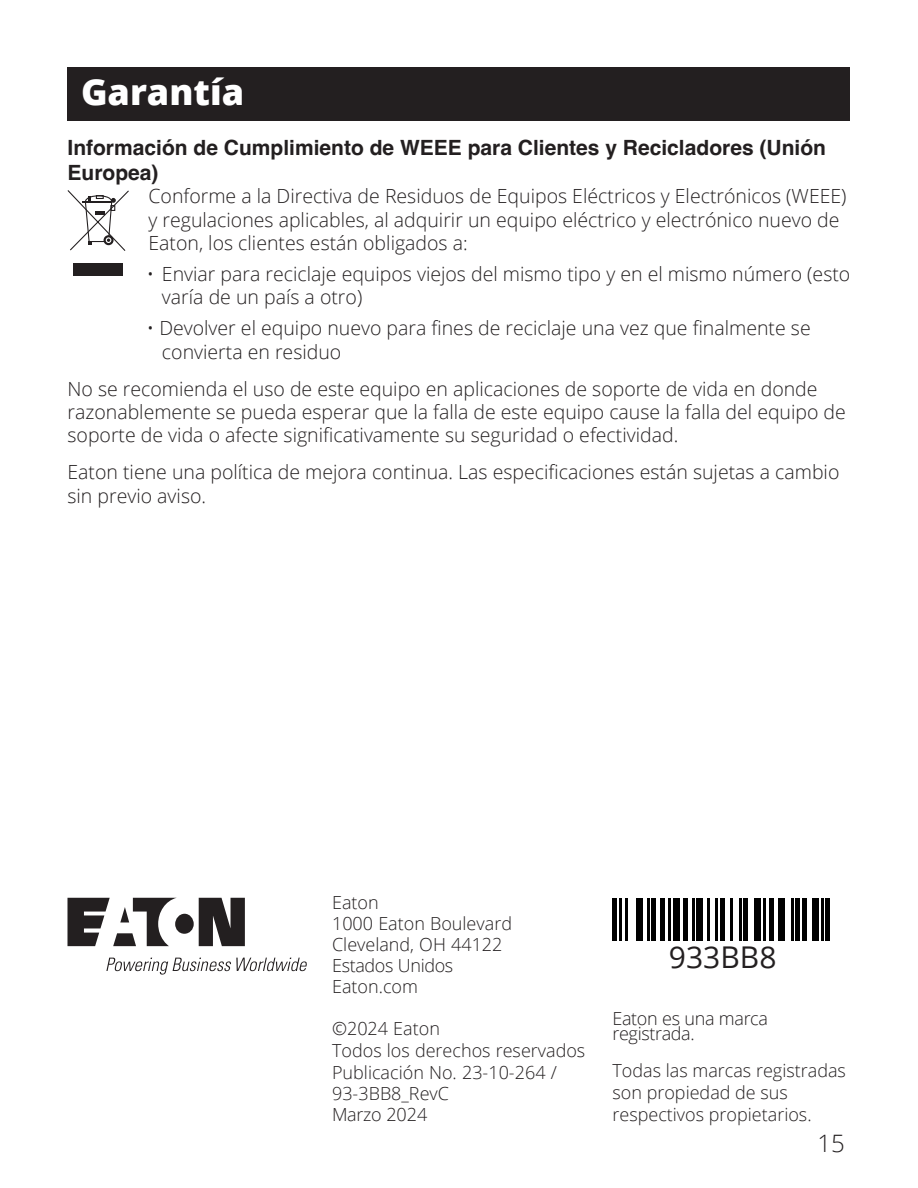
<style>
.page{position:relative;width:918px;height:1188px;background:#fff}
.page>*{position:absolute;margin:0;border:0;box-sizing:border-box;transform-origin:0 0}
.t1{font:800 36px "Open Sans";color:#fff}
.t2{font:30px "Open Sans";color:#231f20}
.t3{font:300 24px "Open Sans";color:#231f20}
.t4{font:700 21px/25.2px "Helvetica";color:#231f20}
.t5{font:300 19.5px/23.4px "Open Sans";color:#231f20}
.t6{font:300 18px/21px "Open Sans";color:#231f20}
.t7{font:300 18px/15.6px "Open Sans";letter-spacing:-.02em;color:#231f20}
.t8{font:6.9px "Helvetica";color:#000;scale:2.53 1}
</style>
<div class="page">
<div style="left:68px;top:68px;width:782px;height:54px;background:#231f20"></div>
<div style="left:74px;top:263px;width:49px;height:12px;background:#231f20"></div>
<svg style="left:67px;top:190px;width:62px;height:61px"></svg>
<svg style="left:67px;top:898px;width:178px;height:48px"></svg>
<svg style="left:106px;top:958px;width:201px;height:17px"></svg>
<svg style="left:612px;top:898px;width:218px;height:43px"></svg>
<div style="left:612px;top:898px;width:5px;height:42px;background:#000"></div>
<hr style="left:619px;top:898px;width:2px;height:42px;background:#000">
<hr style="left:625px;top:898px;width:3px;height:42px;background:#000">
<div style="left:636px;top:898px;width:7px;height:42px;background:#000"></div>
<hr style="left:647px;top:898px;width:2px;height:42px;background:#000">
<div style="left:651px;top:898px;width:5px;height:42px;background:#000"></div>
<hr style="left:660px;top:898px;width:4px;height:42px;background:#000">
<hr style="left:668px;top:898px;width:3px;height:42px;background:#000">
<div style="left:673px;top:898px;width:6px;height:42px;background:#000"></div>
<hr style="left:684px;top:898px;width:4px;height:42px;background:#000">
<hr style="left:692px;top:898px;width:2px;height:42px;background:#000">
<div style="left:696px;top:898px;width:7px;height:42px;background:#000"></div>
<hr style="left:707px;top:898px;width:2px;height:42px;background:#000">
<hr style="left:716px;top:898px;width:2px;height:42px;background:#000">
<hr style="left:720px;top:898px;width:4px;height:42px;background:#000">
<hr style="left:731px;top:898px;width:2px;height:42px;background:#000">
<hr style="left:740px;top:898px;width:2px;height:42px;background:#000">
<hr style="left:744px;top:898px;width:4px;height:42px;background:#000">
<div style="left:755px;top:898px;width:6px;height:42px;background:#000"></div>
<hr style="left:763px;top:898px;width:2px;height:42px;background:#000">
<hr style="left:770px;top:898px;width:4px;height:42px;background:#000">
<div style="left:778px;top:898px;width:7px;height:42px;background:#000"></div>
<hr style="left:791px;top:898px;width:2px;height:42px;background:#000">
<hr style="left:796px;top:898px;width:4px;height:42px;background:#000">
<hr style="left:802px;top:898px;width:4px;height:42px;background:#000">
<div style="left:813px;top:898px;width:6px;height:42px;background:#000"></div>
<hr style="left:821px;top:898px;width:3px;height:42px;background:#000">
<hr style="left:826px;top:898px;width:4px;height:42px;background:#000">
<h1 class="t1" style="left:81px;top:65px;width:165px">Garantía</h1>
<p class="t4" style="left:67px;top:137px;width:760px">Información de Cumplimiento de WEEE para Clientes y Recicladores (Unión<br>Europea)</p>
<p class="t5" style="left:148px;top:184px;width:700px">Conforme a la Directiva de Residuos de Equipos Eléctricos y Electrónicos (WEEE) y regulaciones aplicables, al adquirir un equipo eléctrico y electrónico nuevo de<br>Eaton, los clientes están obligados a:</p>
<p class="t5" style="left:162px;top:262px;width:690px;text-indent:-15px">• Enviar para reciclaje equipos viejos del mismo tipo y en el mismo número (esto varía de un país a otro)</p>
<p class="t5" style="left:162px;top:316px;width:650px;text-indent:-15px">• Devolver el equipo nuevo para fines de reciclaje una vez que finalmente se convierta en residuo</p>
<p class="t5" style="left:67px;top:376px;width:780px">No se recomienda el uso de este equipo en aplicaciones de soporte de vida en donde razonablemente se pueda esperar que la falla de este equipo cause la falla del equipo de soporte de vida o afecte significativamente su seguridad o efectividad.</p>
<p class="t5" style="left:67px;top:460px;width:773px">Eaton tiene una política de mejora continua. Las especificaciones están sujetas a cambio sin previo aviso.</p>
<p class="t6" style="left:332px;top:892px;width:181px">Eaton<br>1000 Eaton Boulevard<br>Cleveland, OH 44122<br>Estados Unidos<br>Eaton.com</p>
<p class="t6" style="left:332px;top:1018px;width:255px">©2024 Eaton<br>Todos los derechos reservados<br>Publicación No. 23-10-264 /<br>93-3BB8_RevC<br>Marzo 2024</p>
<p class="t7" style="left:612px;top:1010px;width:157px">Eaton es una marca registrada.</p>
<p class="t8" style="left:691px;top:940px;width:26px">933BB8</p>
<h2 class="t2" style="left:669px;top:937px;width:109px">933BB8</h2>
<p class="t6" style="left:612px;top:1060px;width:235px">Todas las marcas registradas son propiedad de sus respectivos propietarios.</p>
<p class="t3" style="left:817px;top:1127px;width:29px">15</p>
</div>
